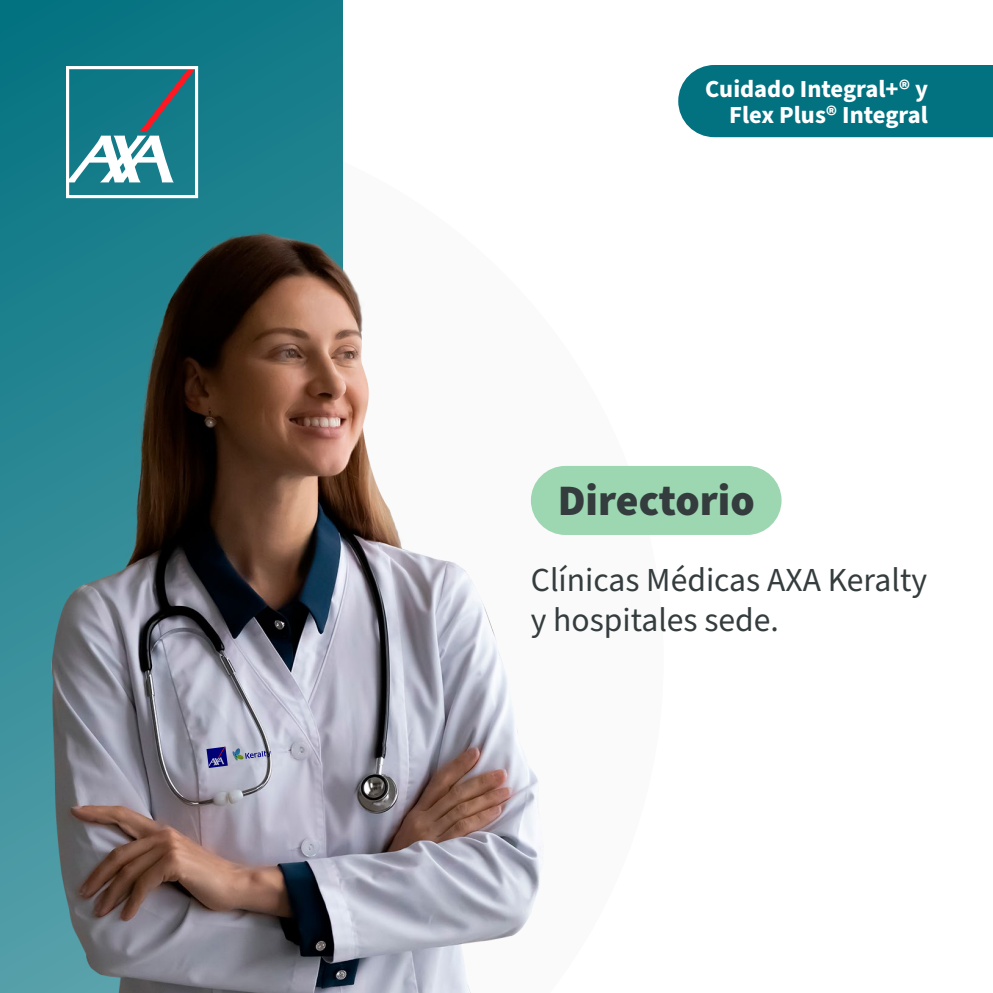
<style>
.page{position:relative;width:993px;height:993px;background:#fff}
.page>*{position:absolute;margin:0;border:0;box-sizing:border-box;transform-origin:0 0}
.t1{font:900 43.4px "Source Sans Pro";color:#343c3d}
.t2{font:33.6px/40.2px "Source Sans Pro";color:#343c3d}
.t3{font:700 24.5px/26.2px "Source Sans Pro";color:#fff;text-align:right}
</style>
<div class="page">
<div style="left:678px;top:65px;width:314px;height:72px;background:#027180"></div>
<div style="left:0;top:0;width:342px;height:992px;background:linear-gradient(to bottom,#087583,#549ea9)"></div>
<svg style="left:66px;top:66px;width:132px;height:132px"></svg>
<img style="left:34px;top:229px;width:529px;height:763px">
<div style="left:530px;top:466px;width:251px;height:68px;background:#9dd7b2;border-radius:34px"></div>
<svg style="left:206px;top:746px;width:64px;height:21px"></svg>
<p class="t3" style="left:705px;top:76px;width:224px">Cuidado Integral+® y<br>Flex Plus® Integral</p>
<p class="t1" style="left:557px;top:471px;width:198px">Directorio</p>
<p class="t2" style="left:530px;top:560px;width:397px">Clínicas Médicas AXA Keralty y hospitales sede.</p>
</div>
